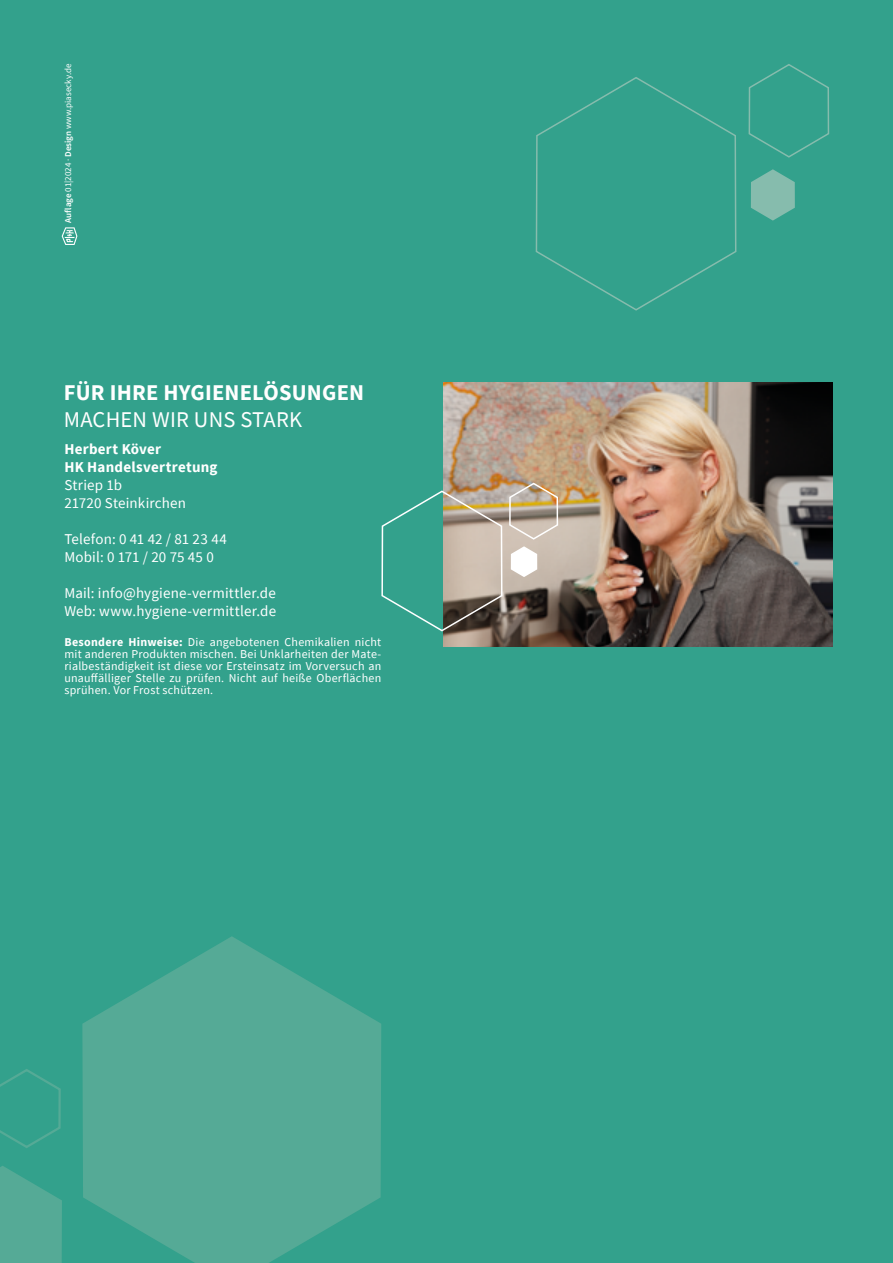
<style>
.page{position:relative;width:893px;height:1263px;background:#33a18c}
.page>*{position:absolute;margin:0;border:0;box-sizing:border-box;transform-origin:0 0}
.t1{font:700 22.5px "Source Sans Pro";letter-spacing:.01em;color:#fff}
.t2{font:22.5px "Source Sans Pro";letter-spacing:.01em;color:#fff}
.t3{font:15px/18px "Source Sans Pro";letter-spacing:.01em;color:#fff}
.t4{font:700 15px/18px "Source Sans Pro";letter-spacing:.015em;color:#fff}
.t5{font:12px/12px "Source Sans Pro";letter-spacing:.02em;color:#fff;text-align:justify}
.t6{font:9px "Source Sans Pro";color:#fff}
.s1{font-weight:600}
.s2{font-weight:700}
</style>
<div class="page">
<svg style="left:82px;top:936px;width:299px;height:327px;fill:#55aa96"></svg>
<svg style="left:0;top:1166px;width:62px;height:97px"></svg>
<svg style="left:0;top:1069px;width:61px;height:79px"></svg>
<svg style="left:535px;top:77px;width:202px;height:234px"></svg>
<svg style="left:748px;top:64px;width:82px;height:94px"></svg>
<svg style="left:751px;top:169px;width:44px;height:52px"></svg>
<img style="left:443px;top:383px;width:389px;height:263px">
<svg style="left:381px;top:482px;width:178px;height:151px"></svg>
<svg style="left:62px;top:227px;width:15px;height:18px"></svg>
<p class="t6" style="left:62px;top:223px;width:160px;rotate:-90deg"><span class="s1">Auflage</span> 01|2024 · <span class="s1">Design</span> www.piasecky.de</p>
<h1 class="t1" style="left:64px;top:377px;width:302px">FÜR IHRE HYGIENELÖSUNGEN</h1>
<h1 class="t2" style="left:64px;top:405px;width:240px">MACHEN WIR UNS STARK</h1>
<p class="t4" style="left:64px;top:440px;width:155px">Herbert Köver<br>HK Handelsvertretung</p>
<p class="t3" style="left:64px;top:476px;width:123px">Striep 1b<br>21720 Steinkirchen</p>
<p class="t3" style="left:64px;top:530px;width:164px">Telefon: 0 41 42 / 81 23 44<br>Mobil: 0 171 / 20 75 45 0</p>
<p class="t3" style="left:64px;top:584px;width:213px">Mail: info@hygiene-vermittler.de<br>Web: www.hygiene-vermittler.de</p>
<p class="t5" style="left:64px;top:636px;width:318px"><span class="s2">Besondere Hinweise:</span> Die angebotenen Chemikalien nicht mit anderen Produkten mischen. Bei Unklarheiten der Mate&shy;rialbeständigkeit ist diese vor Ersteinsatz im Vorversuch an unauffälliger Stelle zu prüfen. Nicht auf heiße Oberflächen sprühen. Vor Frost schützen.</p>
</div>
